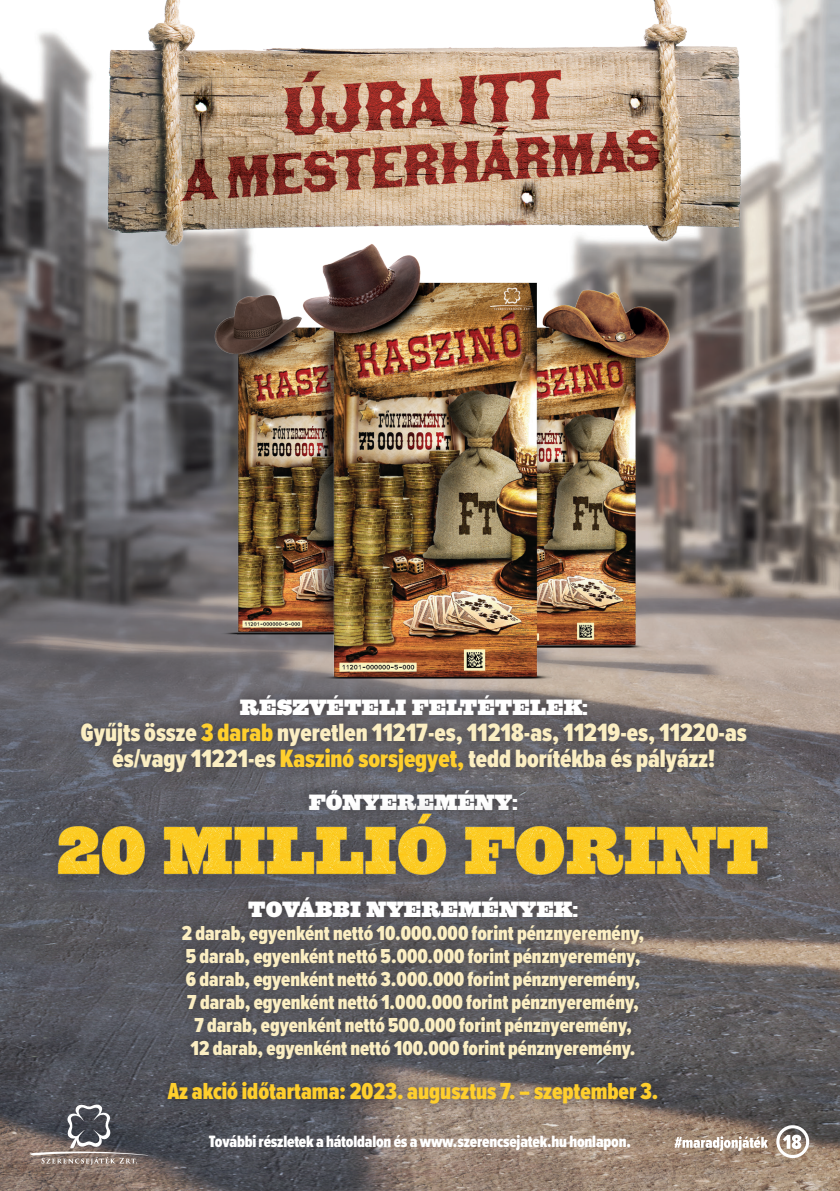
<style>
.page{position:relative;width:840px;height:1191px;background:#fff}
.page>*{position:absolute;margin:0;border:0;box-sizing:border-box;transform-origin:0 0}
.t1{font:900 26px/26px "Proxima Nova Ex Cn";color:#fbeec2;text-align:center}
.t2{font:900 24px "Proxima Nova Ex Cn";color:#ffcf2d}
.t3{font:22px "Spade";color:#fff}
.t4{font:900 21px/23px "Proxima Nova Ex Cn";color:#fbeec2;text-align:center}
.t5{font:900 17px "Proxima Nova Ex Cn";letter-spacing:-.01em;color:#fff}
.s1{color:#ffcf2d}
</style>
<div class="page">
<img style="left:0;top:0;width:839px;height:1191px">
<img style="left:148px;top:289px;width:567px;height:394px">
<img style="left:62px;top:0;width:716px;height:289px">
<svg style="left:674px;top:1136px;width:93px;height:14px"></svg>
<svg style="left:782px;top:1134px;width:18px;height:15px"></svg>
<div style="left:775px;top:1125px;width:33px;height:33px;border:3px solid #fff;border-radius:50%"></div>
<svg style="left:30px;top:1104px;width:118px;height:61px;background:#6a6669"></svg>
<div style="left:69px;top:683px;width:689px;height:100px;background:#231f20;opacity:.6"></div>
<div style="left:156px;top:1070px;width:512px;height:45px;background:#231f20;opacity:.6"></div>
<div style="left:297px;top:778px;width:231px;height:44px;background:#231f20;opacity:.6"></div>
<div style="left:171px;top:886px;width:483px;height:184px;background:#231f20;opacity:.6"></div>
<div style="left:32px;top:789px;width:761px;height:110px;background:#231f20;opacity:.6"></div>
<img style="left:30px;top:812px;width:765px;height:73px">
<p class="t3" style="left:240px;top:689px;width:349px">RÉSZVÉTELI FELTÉTELEK:</p>
<p class="t1" style="left:81px;top:718px;width:667px">Gyűjts össze <span class="s1">3 darab</span> nyeretlen 11217-es, 11218-as, 11219-es, 11220-as és/vagy 11221-es <span class="s1">Kaszinó sorsjegyet,</span> tedd borítékba és pályázz!</p>
<p class="t3" style="left:308px;top:785px;width:210px">FŐNYEREMÉNY:</p>
<p class="t3" style="left:248px;top:892px;width:331px">TOVÁBBI NYEREMÉNYEK:</p>
<p class="t4" style="left:182px;top:921px;width:463px">2 darab, egyenként nettó 10.000.000 forint pénznyeremény, 5 darab, egyenként nettó 5.000.000 forint pénznyeremény, 6 darab, egyenként nettó 3.000.000 forint pénznyeremény, 7 darab, egyenként nettó 1.000.000 forint pénznyeremény, 7 darab, egyenként nettó 500.000 forint pénznyeremény,<br>12 darab, egyenként nettó 100.000 forint pénznyeremény.</p>
<p class="t2" style="left:168px;top:1074px;width:492px">Az akció időtartama: 2023. augusztus 7. – szeptember 3.</p>
<p class="t5" style="left:209px;top:1129px;width:423px">További részletek a hátoldalon és a www.szerencsejatek.hu honlapon.</p>
</div>
